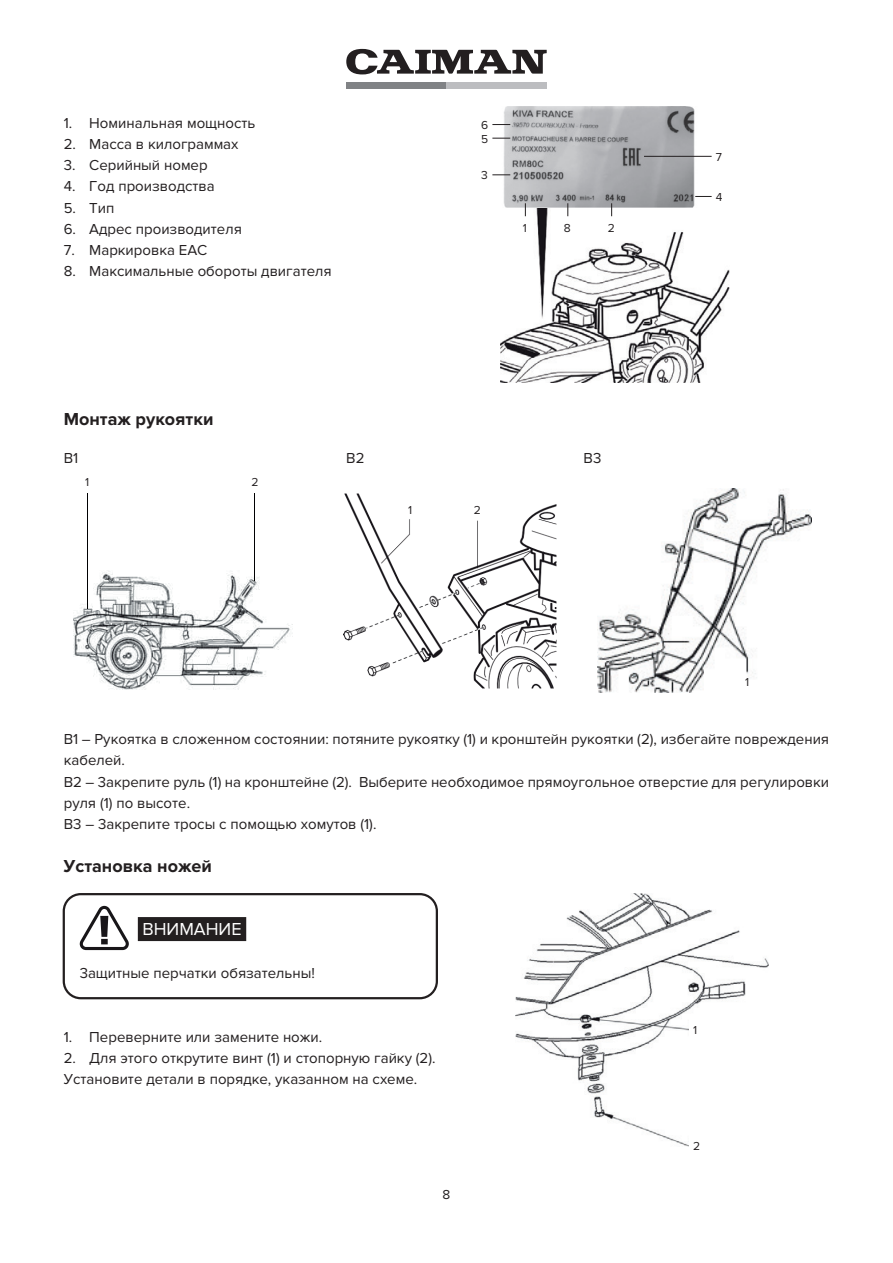
<style>
.page{position:relative;width:893px;height:1263px;background:#fff}
.page>*{position:absolute;margin:0;border:0;box-sizing:border-box;transform-origin:0 0}
.t1{font:700 18px "Proxima Nova";color:#231f20}
.t2{font:18px "Proxima Nova";color:#fff}
.t3{font:15px/21.3px "Proxima Nova";color:#231f20}
.t4{font:13.5px "Proxima Nova";color:#231f20}
.t5{font:12px/14px "Proxima Nova";color:#231f20}
</style>
<div class="page">
<svg style="left:346px;top:49px;width:201px;height:25px"></svg>
<div style="left:347px;top:82px;width:100px;height:7px;background:#808285"></div>
<div style="left:447px;top:82px;width:100px;height:7px;background:#bcbdc0"></div>
<img style="left:500px;top:207px;width:229px;height:176px">
<div style="left:663px;top:185px;width:52px;height:30px;background:#fff"></div>
<img style="left:515px;top:893px;width:254px;height:254px">
<div style="left:689px;top:1015px;width:32px;height:154px;background:#fff"></div>
<img style="left:344px;top:493px;width:213px;height:196px">
<img style="left:74px;top:570px;width:218px;height:119px">
<hr style="left:254px;top:493px;width:1px;height:87px;background:#000001">
<hr style="left:87px;top:493px;width:1px;height:116px;background:#000001">
<img style="left:598px;top:488px;width:214px;height:205px">
<div style="left:63px;top:893px;width:375px;height:106px;border:2px solid #231f20;border-radius:17px"></div>
<svg style="left:80px;top:906px;width:49px;height:44px"></svg>
<div style="left:138px;top:917px;width:108px;height:24px;background:#231f20"></div>
<img style="left:492px;top:107px;width:219px;height:100px">
<svg style="left:525px;top:203px;width:1px;height:13px"></svg>
<svg style="left:611px;top:203px;width:1px;height:13px"></svg>
<svg style="left:567px;top:203px;width:1px;height:13px"></svg>
<svg style="left:695px;top:196px;width:17px;height:1px"></svg>
<svg style="left:492px;top:124px;width:18px;height:1px"></svg>
<svg style="left:492px;top:138px;width:18px;height:1px"></svg>
<svg style="left:492px;top:174px;width:18px;height:1px"></svg>
<hr style="left:644px;top:156px;width:68px;height:1px;background:#231f20">
<p class="t3" style="left:64px;top:112px;width:193px">1. Номинальная мощность</p>
<p class="t3" style="left:64px;top:133px;width:176px">2. Mасса в килограммах</p>
<p class="t3" style="left:64px;top:155px;width:145px">3. Серийный номер</p>
<p class="t3" style="left:64px;top:176px;width:153px">4. Год производства</p>
<p class="t3" style="left:64px;top:197px;width:52px">5. Тип</p>
<p class="t3" style="left:64px;top:218px;width:180px">6. Адрес производителя</p>
<p class="t3" style="left:64px;top:240px;width:145px">7. Маркировка EAC</p>
<p class="t3" style="left:64px;top:261px;width:269px">8. Максимальные обороты двигателя</p>
<p class="t1" style="left:64px;top:409px;width:151px">Монтаж рукоятки</p>
<p class="t5" style="left:481px;top:118px;width:9px">6<br>5</p>
<p class="t5" style="left:481px;top:168px;width:8px">3</p>
<p class="t5" style="left:523px;top:221px;width:6px">1</p>
<p class="t5" style="left:564px;top:221px;width:8px">8</p>
<p class="t5" style="left:608px;top:221px;width:9px">2</p>
<p class="t3" style="left:64px;top:448px;width:16px">В1</p>
<p class="t3" style="left:346px;top:448px;width:20px">В2</p>
<p class="t3" style="left:584px;top:448px;width:19px">В3</p>
<p class="t5" style="left:85px;top:475px;width:6px">1</p>
<p class="t5" style="left:408px;top:503px;width:6px">1</p>
<p class="t5" style="left:252px;top:475px;width:9px">2</p>
<p class="t5" style="left:474px;top:503px;width:9px">2</p>
<p class="t5" style="left:716px;top:150px;width:8px">7</p>
<p class="t5" style="left:716px;top:190px;width:8px">4</p>
<p class="t5" style="left:745px;top:675px;width:6px">1</p>
<p class="t3" style="left:64px;top:729px;width:767px">B1 – Рукоятка в сложенном состоянии: потяните рукоятку (1) и кронштейн рукоятки (2), избегайте повреждения кабелей.<br>B2 – 3акрепите руль (1) на кронштейне (2). Выберите необходимое прямоугольное отверстие для регулировки руля (1) по высоте.<br>B3 – 3акрепите тросы с помощью хомутов (1).</p>
<p class="t1" style="left:64px;top:855px;width:150px">Установка ножей</p>
<p class="t2" style="left:142px;top:919px;width:101px">ВНИМАНИЕ</p>
<p class="t3" style="left:80px;top:963px;width:237px">3ащитные перчатки обязательны!</p>
<p class="t3" style="left:64px;top:1026px;width:260px">1. Переверните или замените ножи.</p>
<p class="t3" style="left:64px;top:1048px;width:373px">2. Для этого открутите винт (1) и стопорную гайку (2).<br>Установите детали в порядке, указанном на схеме.</p>
<p class="t4" style="left:443px;top:1186px;width:9px">8</p>
<p class="t5" style="left:693px;top:1023px;width:6px">1</p>
<p class="t5" style="left:693px;top:1139px;width:9px">2</p>
</div>
